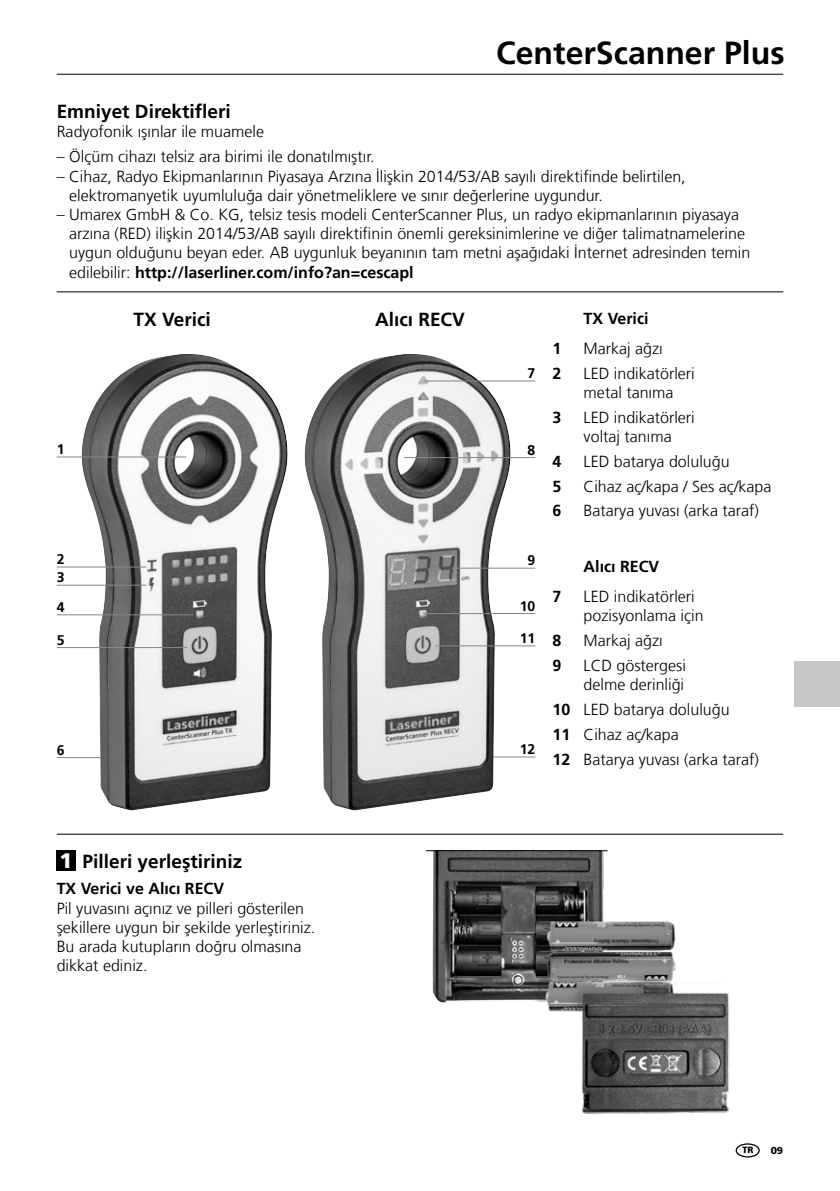
<style>
.page{position:relative;width:840px;height:1191px;background:#fff}
.page>*{position:absolute;margin:0;border:0;box-sizing:border-box;transform-origin:0 0}
.t1{font:700 32px "Frutiger LT Com";color:#000}
.t2{font:900 21px "Frutiger LT Com";color:#fff}
.t3{font:700 19px "Frutiger LT Com";color:#000}
.t4{font:300 16px/24.8px "Frutiger LT Com";color:#000}
.t5{font:700 16px/24.8px "Frutiger LT Com";color:#000}
.t6{font:700 14px/18.2px "Frutiger LT Com";color:#000}
.t7{font:900 10px "Frutiger LT Com";color:#000}
.t8{font:900 9px "Frutiger LT Com";color:#000}
.s1{font-weight:700}
</style>
<div class="page">
<hr style="left:57px;top:74px;width:725px;height:1px;background:#000">
<hr style="left:57px;top:291px;width:725px;height:1px;background:#000">
<hr style="left:57px;top:833px;width:725px;height:1px;background:#000">
<hr style="left:57px;top:757px;width:130px;height:1px;background:#878786">
<hr style="left:435px;top:756px;width:100px;height:1px;background:#878786">
<img style="left:81px;top:354px;width:207px;height:456px">
<img style="left:304px;top:354px;width:208px;height:456px">
<hr style="left:57px;top:456px;width:129px;height:1px;background:#878786">
<hr style="left:57px;top:566px;width:89px;height:1px;background:#878786">
<hr style="left:57px;top:584px;width:89px;height:1px;background:#878786">
<hr style="left:57px;top:614px;width:136px;height:1px;background:#878786">
<hr style="left:57px;top:647px;width:130px;height:1px;background:#878786">
<hr style="left:424px;top:380px;width:111px;height:1px;background:#878786">
<hr style="left:404px;top:457px;width:131px;height:1px;background:#878786">
<hr style="left:455px;top:567px;width:80px;height:1px;background:#878786">
<hr style="left:423px;top:613px;width:112px;height:1px;background:#878786">
<hr style="left:435px;top:645px;width:100px;height:1px;background:#878786">
<div style="left:57px;top:850px;width:19px;height:21px;background:#000"></div>
<img style="left:426px;top:850px;width:304px;height:264px">
<hr style="left:425px;top:850px;width:182px;height:1px;background:#000">
<div style="left:794px;top:661px;width:45px;height:46px;background:#c5c6c6"></div>
<div style="left:735px;top:1143px;width:24px;height:14px;border:1px solid #000;border-radius:50%"></div>
<h1 class="t1" style="left:496px;top:34px;width:290px">CenterScanner Plus</h1>
<p class="t3" style="left:57px;top:100px;width:175px">Emniyet Direktifleri</p>
<p class="t4" style="left:57px;top:119px;width:209px">Radyofonik ışınlar ile muamele</p>
<p class="t4" style="left:57px;top:144px;width:319px">– Ölçüm cihazı telsiz ara birimi ile donatılmıştır.</p>
<p class="t4" style="left:69px;top:166px;width:617px;line-height:19.2px;text-indent:-12px">– Cihaz, Radyo Ekipmanlarının Piyasaya Arzına İlişkin 2014/53/AB sayılı direktifinde belirtilen, elektromanyetik uyumluluğa dair yönetmeliklere ve sınır değerlerine uygundur.</p>
<p class="t4" style="left:69px;top:205px;width:682px;line-height:19.2px;text-indent:-12px">– Umarex GmbH &amp; Co. KG, telsiz tesis modeli CenterScanner Plus‚ un radyo ekipmanlarının piyasaya arzına (RED) ilişkin 2014/53/AB sayılı direktifinin önemli gereksinimlerine ve diğer talimatnamelerine uygun olduğunu beyan eder. AB uygunluk beyanının tam metni aşağıdaki İnternet adresinden temin edilebilir: <span class="s1">http://laserliner.com/info?an=cescapl</span></p>
<p class="t3" style="left:133px;top:308px;width:79px">TX Verici</p>
<p class="t3" style="left:375px;top:308px;width:91px">Alıcı RECV</p>
<p class="t5" style="left:552px;top:336px;width:10px">1<br>2</p>
<p class="t5" style="left:552px;top:405px;width:10px">3</p>
<p class="t5" style="left:552px;top:449px;width:10px;text-align:justify">4<br>5<br>6</p>
<p class="t5" style="left:583px;top:306px;width:66px">TX Verici</p>
<p class="t4" style="left:583px;top:336px;width:113px">Markaj ağzı<br>LED indikatörleri</p>
<p class="t4" style="left:583px;top:380px;width:113px">metal tanıma<br>LED indikatörleri</p>
<p class="t4" style="left:583px;top:424px;width:189px">voltaj tanıma<br>LED batarya doluluğu<br>Cihaz aç/kapa / Ses aç/kapa<br>Batarya yuvası (arka taraf)</p>
<p class="t6" style="left:527px;top:364px;width:9px">7</p>
<p class="t6" style="left:57px;top:440px;width:9px">1</p>
<p class="t6" style="left:527px;top:441px;width:9px">8</p>
<p class="t6" style="left:57px;top:550px;width:9px">2<br>3</p>
<p class="t6" style="left:57px;top:598px;width:9px">4</p>
<p class="t6" style="left:57px;top:630px;width:9px">5</p>
<p class="t6" style="left:57px;top:740px;width:9px">6</p>
<p class="t3" style="left:83px;top:850px;width:161px">Pilleri yerleştiriniz</p>
<p class="t5" style="left:57px;top:876px;width:169px">TX Verici ve Alıcı RECV</p>
<p class="t4" style="left:57px;top:898px;width:260px;line-height:19.2px">Pil yuvasını açınız ve pilleri gösterilen şekillere uygun bir şekilde yerleştiriniz.<br>Bu arada kutupların doğru olmasına dikkat ediniz.</p>
<h2 class="t2" style="left:59px;top:848px;width:14px">1</h2>
<p class="t6" style="left:527px;top:551px;width:9px">9</p>
<p class="t6" style="left:519px;top:596px;width:17px">10</p>
<p class="t6" style="left:519px;top:629px;width:17px">11</p>
<p class="t6" style="left:519px;top:740px;width:17px">12</p>
<p class="t5" style="left:552px;top:584px;width:10px">7</p>
<p class="t5" style="left:552px;top:628px;width:10px">8<br>9</p>
<p class="t5" style="left:552px;top:697px;width:19px;text-align:justify">10<br>11<br>12</p>
<p class="t5" style="left:583px;top:554px;width:77px">Alıcı RECV</p>
<p class="t4" style="left:583px;top:587px;width:121px;line-height:19.2px">LED indikatörleri pozisyonlama için</p>
<p class="t4" style="left:583px;top:628px;width:104px">Markaj ağzı<br>LCD göstergesi</p>
<p class="t4" style="left:583px;top:672px;width:177px">delme derinliği<br>LED batarya doluluğu<br>Cihaz aç/kapa<br>Batarya yuvası (arka taraf)</p>
<p class="t8" style="left:742px;top:1144px;width:13px">TR</p>
<p class="t7" style="left:770px;top:1144px;width:14px">09</p>
</div>
